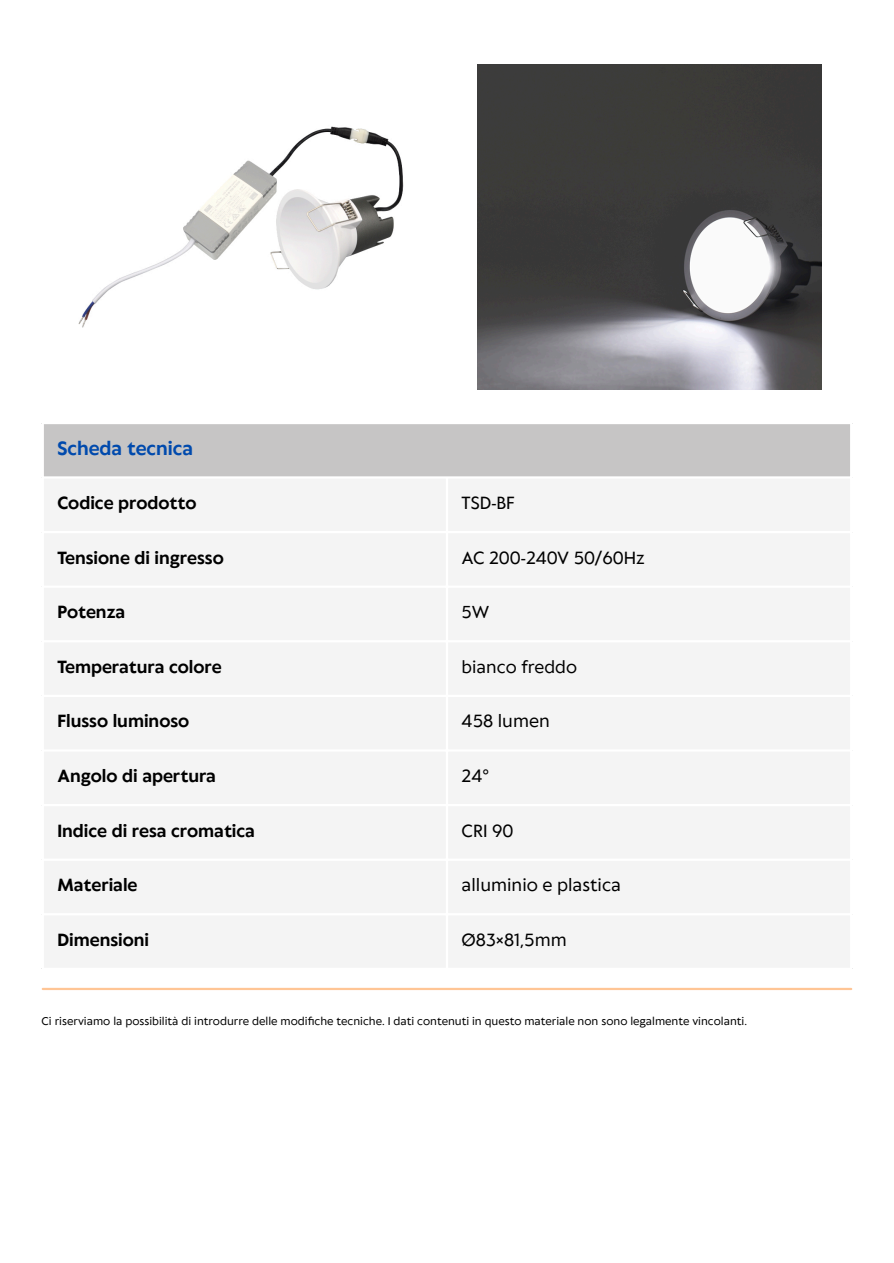
<style>
.page{position:relative;width:894px;height:1263px;background:#fff}
.page>*{position:absolute;margin:0;border:0;box-sizing:border-box;transform-origin:0 0}
.t1{font:700 18px "Klein Text";color:#004aad}
.t2{font:700 16.5px "Klein Text";color:#000}
.t3{font:16.5px "Klein Text";color:#000}
.t4{font:16.2px "Klein Text";color:#000}
.t5{font:10.5px "Klein Text";color:#000}
</style>
<div class="page">
<img style="left:78px;top:126px;width:326px;height:202px">
<img style="left:477px;top:64px;width:344px;height:325px">
<div style="left:42px;top:423px;width:809px;height:55px;background:#c6c5c5"></div>
<div style="left:44px;top:479px;width:805px;height:488px;background:#f4f4f4"></div>
<hr style="left:42px;top:424px;width:2px;height:544px;background:#fff">
<hr style="left:446px;top:479px;width:2px;height:489px;background:#fff">
<hr style="left:849px;top:424px;width:3px;height:544px;background:#fff">
<hr style="left:42px;top:422px;width:810px;height:2px;background:#fff">
<hr style="left:42px;top:476px;width:810px;height:3px;background:#fff">
<hr style="left:42px;top:531px;width:810px;height:2px;background:#fff">
<hr style="left:42px;top:586px;width:810px;height:2px;background:#fff">
<hr style="left:42px;top:640px;width:810px;height:2px;background:#fff">
<hr style="left:42px;top:695px;width:810px;height:2px;background:#fff">
<hr style="left:42px;top:749px;width:810px;height:3px;background:#fff">
<hr style="left:42px;top:804px;width:810px;height:2px;background:#fff">
<hr style="left:42px;top:858px;width:810px;height:3px;background:#fff">
<hr style="left:42px;top:913px;width:810px;height:2px;background:#fff">
<hr style="left:43px;top:988px;width:807px;height:2px;background:#ffc595">
<p class="t1" style="left:57px;top:439px;width:137px">Scheda tecnica</p>
<p class="t2" style="left:57px;top:494px;width:140px">Codice prodotto</p>
<p class="t3" style="left:461px;top:494px;width:55px">TSD-BF</p>
<p class="t2" style="left:57px;top:549px;width:168px">Tensione di ingresso</p>
<p class="t3" style="left:461px;top:549px;width:184px">AC 200-240V 50/60Hz</p>
<p class="t2" style="left:57px;top:604px;width:69px">Potenza</p>
<p class="t4" style="left:461px;top:604px;width:29px">5W</p>
<p class="t2" style="left:57px;top:658px;width:166px">Temperatura colore</p>
<p class="t4" style="left:461px;top:659px;width:117px">bianco freddo</p>
<p class="t2" style="left:57px;top:713px;width:133px">Flusso luminoso</p>
<p class="t3" style="left:461px;top:713px;width:90px">458 lumen</p>
<p class="t2" style="left:57px;top:767px;width:160px">Angolo di apertura</p>
<p class="t3" style="left:461px;top:767px;width:29px">24°</p>
<p class="t2" style="left:57px;top:822px;width:199px">Indice di resa cromatica</p>
<p class="t3" style="left:461px;top:822px;width:53px">CRI 90</p>
<p class="t2" style="left:57px;top:877px;width:82px">Materiale</p>
<p class="t3" style="left:461px;top:877px;width:161px">alluminio e plastica</p>
<p class="t2" style="left:57px;top:931px;width:93px">Dimensioni</p>
<p class="t3" style="left:461px;top:931px;width:107px">Ø83×81,5mm</p>
<p class="t5" style="left:42px;top:1016px;width:706px">Ci riserviamo la possibilità di introdurre delle modifiche tecniche. I dati contenuti in questo materiale non sono legalmente vincolanti.</p>
</div>
